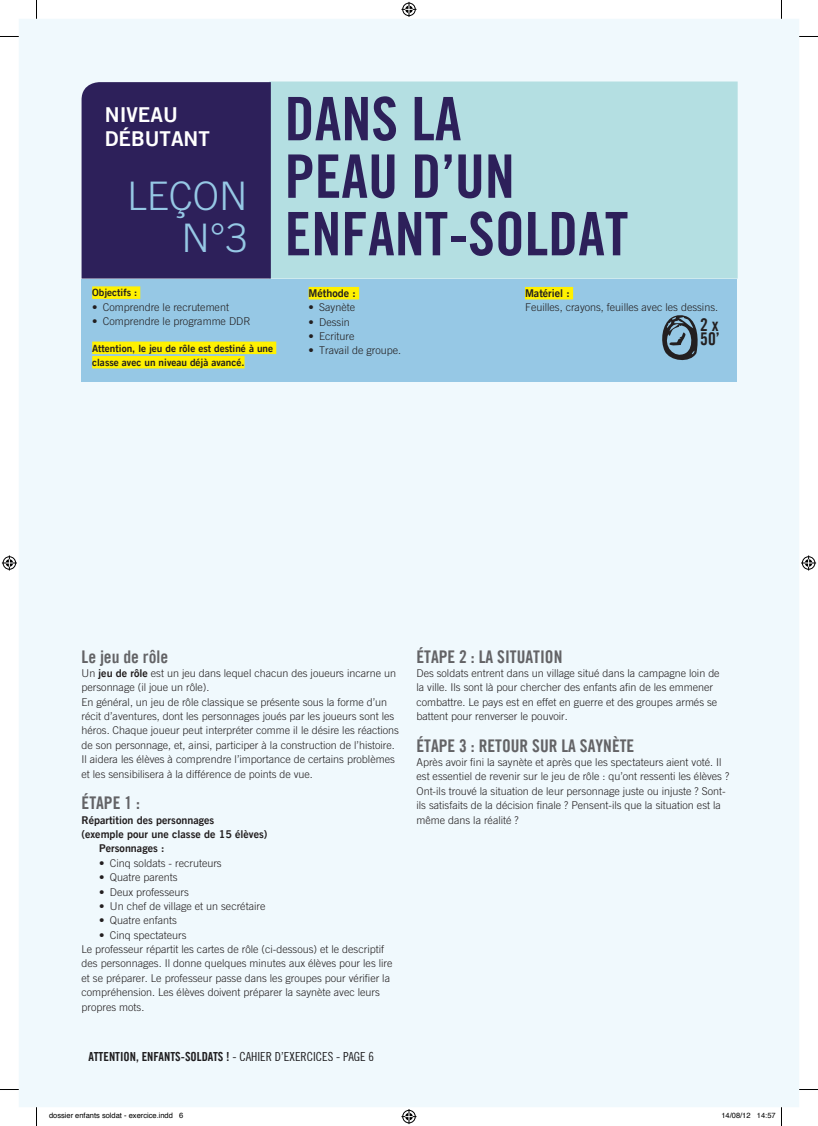
<style>
.page{position:relative;width:818px;height:1126px;background:#fff}
.page>*{position:absolute;margin:0;border:0;box-sizing:border-box;transform-origin:0 0}
.t1{font:60px/57.5px "Amnesty Trade Gothic Bd Cn 20";color:#2d205a}
.t2{font:300 39.25px/42.5px "Amnesty Trade Gothic";color:#96c8e5;text-align:right}
.t3{font:20.5px/24.6px "Amnesty Trade Gothic Bd 2";color:#fff}
.t4{font:17.5px "Amnesty Trade Gothic Bd Cn 20";color:#636366}
.t5{font:17.5px/14.4px "Amnesty Trade Gothic Bd Cn 20";color:#231f20}
.t6{font:12.5px "Amnesty Trade Gothic Bd Cn 20";color:#231f20}
.t7{font:300 10.75px/14.4px "Amnesty Trade Gothic";color:#231f20}
.t8{font:10.75px "Amnesty Trade Gothic Bd 2";color:#231f20}
.t9{font:10px/14.4px "Amnesty Trade Gothic Bd 2";color:#231f20}
.t10{font:7.5px "Helvetica";color:#000}
.s1{font-family:"Amnesty Trade Gothic Bd 2";font-weight:400}
.s2{font-family:"Amnesty Trade Gothic Cn 18"}
</style>
<div class="page">
<div style="left:19px;top:19px;width:779px;height:1088px;background:#f0f9fd"></div>
<div style="left:89px;top:1051px;width:140px;height:10px;background:#f0f9fd"></div>
<div style="left:229px;top:1051px;width:144px;height:9px;background:#f0f9fd"></div>
<div style="left:270px;top:82px;width:466px;height:196px;background:#b4dfe2"></div>
<div style="left:269px;top:81px;width:468px;height:197px;border:1px solid #b4dfe2"></div>
<div style="left:81px;top:82px;width:190px;height:196px;background:#2d205a"></div>
<div style="left:81px;top:278px;width:655px;height:103px;background:#96c8e5"></div>
<div style="left:92px;top:286px;width:48px;height:13px;background:#fff101"></div>
<div style="left:92px;top:341px;width:184px;height:13px;background:#fff101"></div>
<div style="left:92px;top:356px;width:152px;height:12px;background:#fff101"></div>
<div style="left:308px;top:287px;width:51px;height:12px;background:#fff101"></div>
<div style="left:524px;top:287px;width:48px;height:12px;background:#fff101"></div>
<svg style="left:662px;top:315px;width:35px;height:45px"></svg>
<svg style="left:0;top:36px;width:19px;height:1px"></svg>
<svg style="left:798px;top:36px;width:19px;height:1px"></svg>
<svg style="left:0;top:1089px;width:19px;height:1px"></svg>
<svg style="left:798px;top:1088px;width:19px;height:2px"></svg>
<svg style="left:36px;top:0;width:1px;height:19px"></svg>
<svg style="left:36px;top:1107px;width:1px;height:18px"></svg>
<svg style="left:401px;top:2px;width:15px;height:15px"></svg>
<svg style="left:401px;top:1109px;width:15px;height:14px"></svg>
<svg style="left:2px;top:555px;width:15px;height:15px"></svg>
<svg style="left:801px;top:555px;width:14px;height:15px"></svg>
<h3 class="t3" style="left:105px;top:101px;width:106px">NIVEAU<br>DÉBUTANT</h3>
<h2 class="t2" style="left:127px;top:174px;width:122px">LEÇON<br>N°3</h2>
<p class="t9" style="left:92px;top:285px;width:46px">Objectifs :</p>
<p class="t7" style="left:92px;top:299px;width:138px">• Comprendre le recrutement</p>
<p class="t7" style="left:92px;top:314px;width:160px">• Comprendre le programme DDR</p>
<p class="t9" style="left:92px;top:340px;width:182px">Attention, le jeu de rôle est destiné à une classe avec un niveau déjà avancé.</p>
<h1 class="t1" style="left:284px;top:90px;width:345px">DANS LA<br>PEAU D’UN<br>ENFANT-SOLDAT</h1>
<p class="t8" style="left:308px;top:286px;width:49px">Méthode :</p>
<p class="t7" style="left:308px;top:300px;width:48px">• Saynète</p>
<p class="t7" style="left:308px;top:314px;width:43px">• Dessin</p>
<p class="t7" style="left:308px;top:329px;width:47px">• Ecriture</p>
<p class="t7" style="left:308px;top:343px;width:94px">• Travail de groupe.</p>
<p class="t8" style="left:524px;top:286px;width:46px">Matériel :</p>
<p class="t7" style="left:524px;top:300px;width:194px">Feuilles, crayons, feuilles avec les dessins.</p>
<h3 class="t5" style="left:699px;top:317px;width:21px">2 X<br>50’</h3>
<h3 class="t4" style="left:81px;top:645px;width:88px">LE JEU DE RÔLE</h3>
<p class="t7" style="left:81px;top:665px;width:319px">Un <span class="s1">jeu de rôle</span> est un jeu dans lequel chacun des joueurs incarne un personnage (il joue un rôle).<br>En général, un jeu de rôle classique se présente sous la forme d’un récit d’aventures, dont les personnages joués par les joueurs sont les héros. Chaque joueur peut interpréter comme il le désire les réactions de son personnage, et, ainsi, participer à la construction de l’histoire.<br>Il aidera les élèves à comprendre l’importance de certains problèmes et les sensibilisera à la différence de points de vue.</p>
<h3 class="t4" style="left:81px;top:792px;width:60px">ÉTAPE 1 :</h3>
<p class="t8" style="left:81px;top:813px;width:134px">Répartition des personnages</p>
<p class="t8" style="left:81px;top:827px;width:187px">(exemple pour une classe de 15 élèves)</p>
<p class="t8" style="left:99px;top:841px;width:67px">Personnages :</p>
<p class="t7" style="left:99px;top:855px;width:124px">• Cinq soldats - recruteurs</p>
<p class="t7" style="left:99px;top:869px;width:80px">• Quatre parents</p>
<p class="t7" style="left:99px;top:884px;width:91px">• Deux professeurs</p>
<p class="t7" style="left:99px;top:898px;width:167px">• Un chef de village et un secrétaire</p>
<p class="t7" style="left:99px;top:913px;width:79px">• Quatre enfants</p>
<p class="t7" style="left:81px;top:927px;width:312px;text-indent:18px">• Cinq spectateurs<br>Le professeur répartit les cartes de rôle (ci-dessous) et le descriptif des personnages. Il donne quelques minutes aux élèves pour les lire et se préparer. Le professeur passe dans les groupes pour vérifier la compréhension. Les élèves doivent préparer la saynète avec leurs propres mots.</p>
<p class="t6" style="left:89px;top:1048px;width:287px">ATTENTION, ENFANTS-SOLDATS ! <span class="s2">- CAHIER D’EXERCICES - PAGE 6</span></p>
<h3 class="t4" style="left:416px;top:645px;width:147px">ÉTAPE 2 : LA SITUATION</h3>
<p class="t7" style="left:416px;top:665px;width:304px">Des soldats entrent dans un village situé dans la campagne loin de la ville. Ils sont là pour chercher des enfants afin de les emmener combattre. Le pays est en effet en guerre et des groupes armés se battent pour renverser le pouvoir.</p>
<h3 class="t4" style="left:416px;top:734px;width:219px">ÉTAPE 3 : RETOUR SUR LA SAYNÈTE</h3>
<p class="t7" style="left:416px;top:754px;width:314px">Après avoir fini la saynète et après que les spectateurs aient voté. Il est essentiel de revenir sur le jeu de rôle : qu’ont ressenti les élèves ?<br>Ont-ils trouvé la situation de leur personnage juste ou injuste ? Sont&shy;ils satisfaits de la décision finale ? Pensent-ils que la situation est la même dans la réalité ?</p>
<p class="t10" style="left:49px;top:1109px;width:136px">dossier enfants soldat - exercice.indd 6</p>
<p class="t10" style="left:721px;top:1109px;width:56px">14/08/12 14:57</p>
</div>
